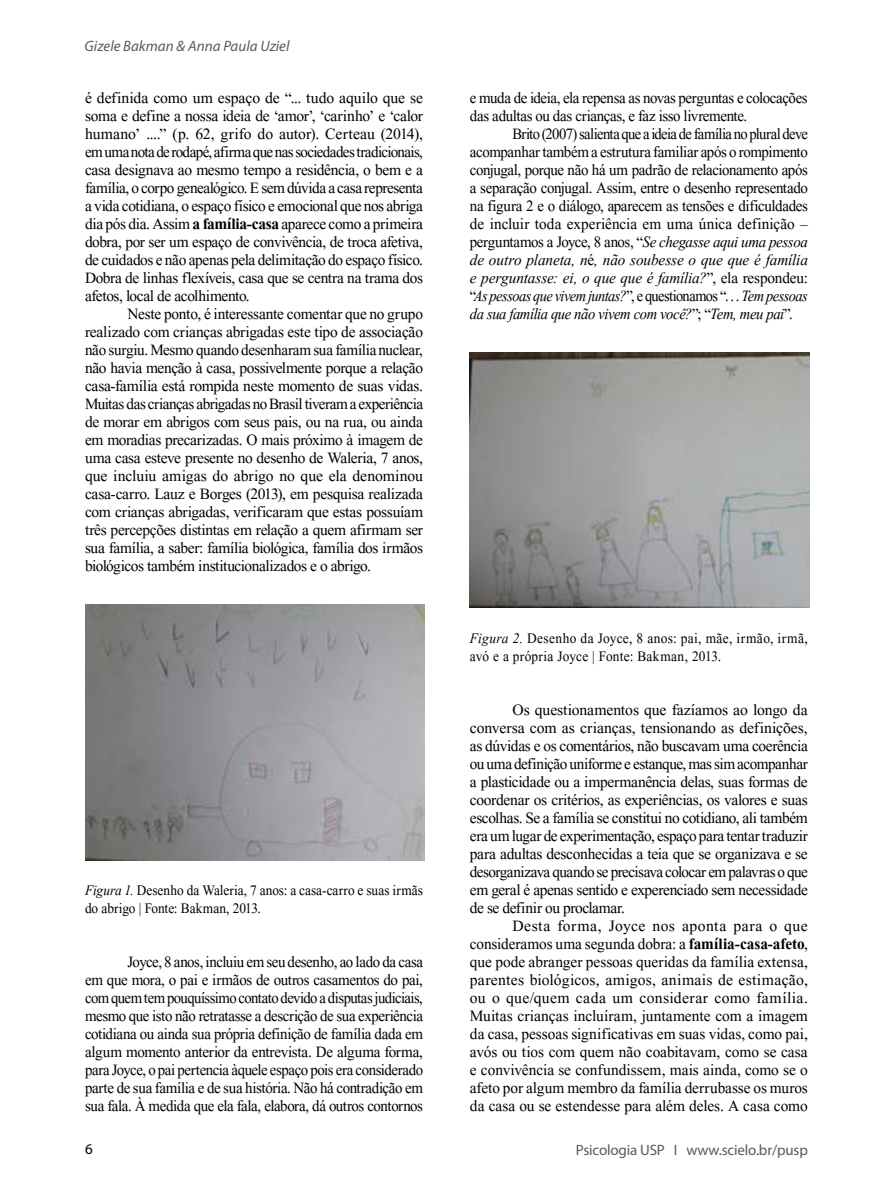
<style>
.page{position:relative;width:893px;height:1191px;background:#fff}
.page>*{position:absolute;margin:0;border:0;box-sizing:border-box;transform-origin:0 0}
.t1{font:19.5px/18px "Aparajita";letter-spacing:-.015em;color:#000;text-align:justify}
.t2{font:19.5px/18px "Aparajita";letter-spacing:-.015em;color:#000;text-align:justify;scale:.95 1}
.t3{font:19.5px/18px "Aparajita";letter-spacing:-.015em;color:#000;text-align:justify;scale:.93 1}
.t4{font:18px/18px "Aparajita";letter-spacing:.01em;color:#000;scale:.92 1}
.t5{font:15px "Myriad Pro";letter-spacing:-.01em;color:#58595b}
.t6{font:italic 15px "Myriad Pro";color:#58595b}
.t7{font:15px "Myriad Pro";color:#000}
.s1{font-weight:700}
.s2{font-style:italic}
</style>
<div class="page">
<img style="left:85px;top:604px;width:339px;height:256px">
<img style="left:470px;top:352px;width:340px;height:255px">
<p class="t6" style="left:85px;top:36px;width:206px">Gizele Bakman &amp; Anna Paula Uziel</p>
<p class="t1" style="left:85px;top:90px;width:340px">é definida como um espaço de “... tudo aquilo que se soma e define a nossa ideia de ‘amor’, ‘carinho’ e ‘calor humano’ ....” (p. 62, grifo do autor). Certeau (2014), em uma nota de rodapé, afirma que nas sociedades tradicionais, casa designava ao mesmo tempo a residência, o bem e a família, o corpo genealógico. E sem dúvida a casa representa a vida cotidiana, o espaço físico e emocional que nos abriga dia pós dia. Assim <span class="s1">a família-casa</span> aparece como a primeira dobra, por ser um espaço de convivência, de troca afetiva, de cuidados e não apenas pela delimitação do espaço físico.<br>Dobra de linhas flexíveis, casa que se centra na trama dos afetos, local de acolhimento.</p>
<p class="t1" style="left:85px;top:306px;width:340px;text-indent:43px">Neste ponto, é interessante comentar que no grupo realizado com crianças abrigadas este tipo de associação não surgiu. Mesmo quando desenharam sua família nuclear, não havia menção à casa, possivelmente porque a relação casa-família está rompida neste momento de suas vidas.<br>Muitas das crianças abrigadas no Brasil tiveram a experiência de morar em abrigos com seus pais, ou na rua, ou ainda em moradias precarizadas. O mais próximo à imagem de uma casa esteve presente no desenho de Waleria, 7 anos, que incluiu amigas do abrigo no que ela denominou casa-carro. Lauz e Borges (2013), em pesquisa realizada com crianças abrigadas, verificaram que estas possuíam três percepções distintas em relação a quem afirmam ser sua família, a saber: família biológica, família dos irmãos biológicos também institucionalizados e o abrigo.</p>
<p class="t4" style="left:85px;top:882px;width:369px"><span class="s2">Figura 1.</span> Desenho da Waleria, 7 anos: a casa-carro e suas irmãs do abrigo | Fonte: Bakman, 2013.</p>
<p class="t2" style="left:85px;top:954px;width:357px;text-indent:43px">Joyce, 8 anos, incluiu em seu desenho, ao lado da casa em que mora, o pai e irmãos de outros casamentos do pai, com quem tem pouquíssimo contato devido a disputas judiciais, mesmo que isto não retratasse a descrição de sua experiência cotidiana ou ainda sua própria definição de família dada em algum momento anterior da entrevista. De alguma forma, para Joyce, o pai pertencia àquele espaço pois era considerado parte de sua família e de sua história. Não há contradição em sua fala. À medida que ela fala, elabora, dá outros contornos</p>
<p class="t7" style="left:85px;top:1139px;width:9px">6</p>
<p class="t2" style="left:470px;top:90px;width:357px">e muda de ideia, ela repensa as novas perguntas e colocações das adultas ou das crianças, e faz isso livremente.</p>
<p class="t3" style="left:470px;top:126px;width:365px;text-indent:43px">Brito (2007) salienta que a ideia de família no plural deve acompanhar também a estrutura familiar após o rompimento conjugal, porque não há um padrão de relacionamento após a separação conjugal. Assim, entre o desenho representado na figura 2 e o diálogo, aparecem as tensões e dificuldades de incluir toda experiência em uma única definição – perguntamos a Joyce, 8 anos, “<span class="s2">Se chegasse aqui uma pessoa de outro planeta, n</span>é<span class="s2">, não soubesse o que que é família e perguntasse: ei, o que que é família?</span>”, ela respondeu: “<span class="s2">As pessoas que vivem juntas?</span>”, e questionamos “. . . <span class="s2">Tem pessoas da sua família que não vivem com você?</span>”; “<span class="s2">Tem, meu pai</span>”.</p>
<p class="t4" style="left:470px;top:630px;width:369px"><span class="s2">Figura 2.</span> Desenho da Joyce, 8 anos: pai, mãe, irmão, irmã, avó e a própria Joyce | Fonte: Bakman, 2013.</p>
<p class="t1" style="left:470px;top:702px;width:340px;text-indent:43px">Os questionamentos que fazíamos ao longo da conversa com as crianças, tensionando as definições, as dúvidas e os comentários, não buscavam uma coerência ou uma definição uniforme e estanque, mas sim acompanhar a plasticidade ou a impermanência delas, suas formas de coordenar os critérios, as experiências, os valores e suas escolhas. Se a família se constitui no cotidiano, ali também era um lugar de experimentação, espaço para tentar traduzir para adultas desconhecidas a teia que se organizava e se desorganizava quando se precisava colocar em palavras o que em geral é apenas sentido e experenciado sem necessidade de se definir ou proclamar.</p>
<p class="t1" style="left:470px;top:918px;width:340px;text-indent:43px">Desta forma, Joyce nos aponta para o que consideramos uma segunda dobra: a <span class="s1">família-casa-afeto</span>, que pode abranger pessoas queridas da família extensa, parentes biológicos, amigos, animais de estimação, ou o que/quem cada um considerar como família.<br>Muitas crianças incluíram, juntamente com a imagem da casa, pessoas significativas em suas vidas, como pai, avós ou tios com quem não coabitavam, como se casa e convivência se confundissem, mais ainda, como se o afeto por algum membro da família derrubasse os muros da casa ou se estendesse para além deles. A casa como</p>
<p class="t5" style="left:576px;top:1140px;width:234px">Psicologia USP I www.scielo.br/pusp</p>
</div>
